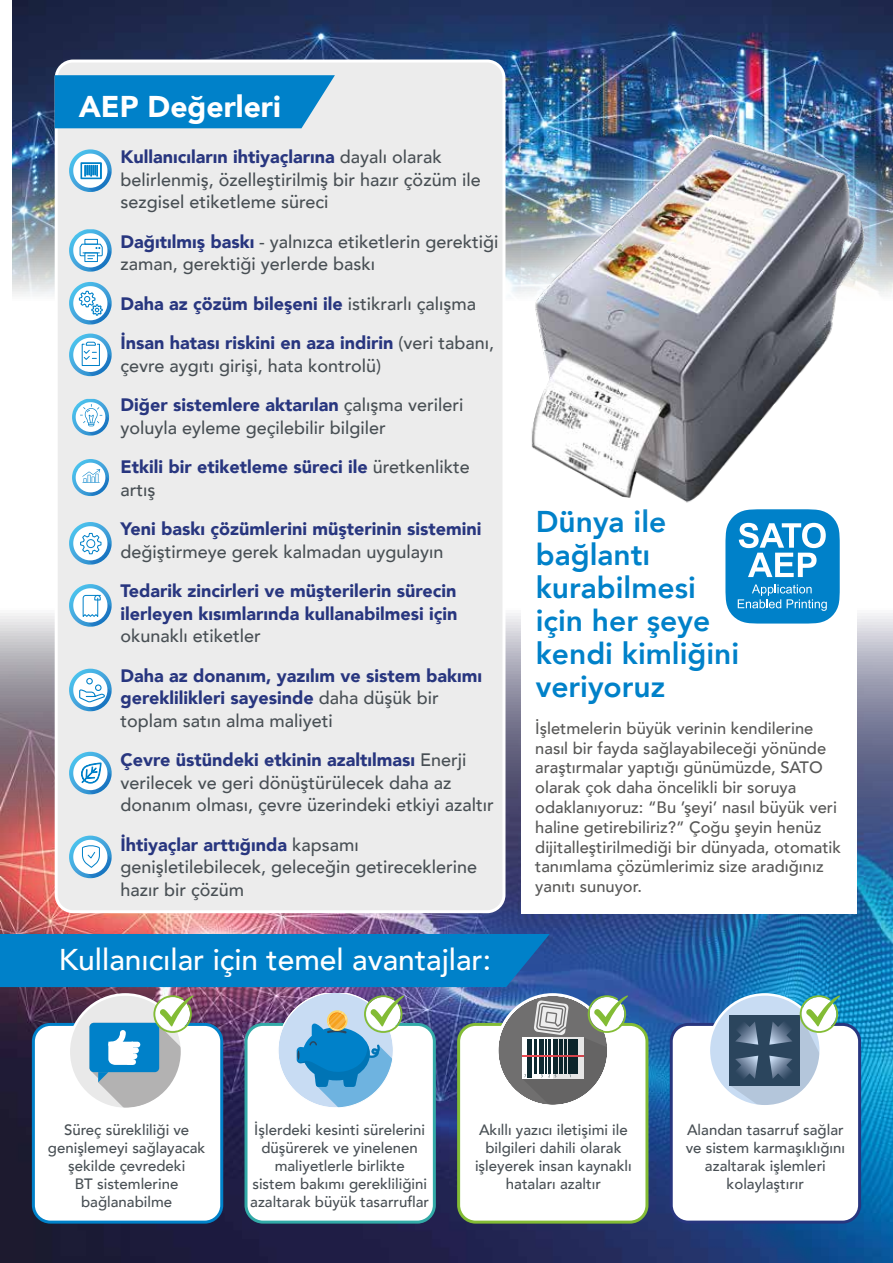
<style>
.page{position:relative;width:893px;height:1263px;background:#fff}
.page>*{position:absolute;margin:0;border:0;box-sizing:border-box;transform-origin:0 0}
.t1{font:800 30px/33px "Avenir";color:#0081c9}
.t2{font:500 30px "Avenir";color:#fff}
.t3{font:900 30px "Avenir";color:#fff}
.t4{font:500 18px/22.5px "Avenir";color:#484f54}
.t5{font:900 18px/22.5px "Avenir";color:#28367f}
.t6{font:500 16.5px/19.8px "Avenir";color:#575756}
.t7{font:500 15px/18px "Avenir";color:#484f54;text-align:center}
.s1{font-weight:900;color:#28367f}
.s2{font-weight:500;color:#484f54}
</style>
<div class="page">
<img style="left:0;top:613px;width:893px;height:650px">
<div style="left:521px;top:173px;width:335px;height:740px;background:#fff"></div>
<img style="left:13px;top:0;width:880px;height:296px">
<div style="left:689px;top:472px;width:188px;height:189px;background:#fff"></div>
<svg style="left:725px;top:537px;width:115px;height:86px;background:#349ad4"></svg>
<div style="left:494px;top:97px;width:399px;height:440px;background:#fff;opacity:.75"></div>
<img style="left:521px;top:123px;width:354px;height:390px">
<div style="left:56px;top:61px;width:448px;height:851px;background:#ececec;border-radius:17px"></div>
<div style="left:55px;top:60px;width:450px;height:853px;border:3px solid #fff;border-radius:17px"></div>
<svg style="left:55px;top:75px;width:280px;height:53px;background:#0e87cb"></svg>
<svg style="left:69px;top:149px;width:43px;height:43px"></svg>
<svg style="left:69px;top:229px;width:43px;height:43px"></svg>
<svg style="left:69px;top:282px;width:43px;height:42px"></svg>
<svg style="left:69px;top:334px;width:43px;height:42px"></svg>
<svg style="left:72px;top:399px;width:37px;height:37px"></svg>
<svg style="left:72px;top:459px;width:37px;height:37px"></svg>
<svg style="left:69px;top:522px;width:43px;height:43px"></svg>
<div style="left:86px;top:539px;width:9px;height:9px;border:1px solid #0081c9;border-radius:50%"></div>
<svg style="left:69px;top:584px;width:43px;height:43px"></svg>
<svg style="left:69px;top:669px;width:43px;height:42px"></svg>
<svg style="left:69px;top:752px;width:43px;height:42px"></svg>
<svg style="left:69px;top:835px;width:43px;height:43px"></svg>
<div style="left:33px;top:1024px;width:189px;height:198px;background:#fff;border-radius:17px"></div>
<div style="left:32px;top:1023px;width:191px;height:200px;border:3px solid #0081c9;border-radius:17px"></div>
<div style="left:246px;top:1024px;width:188px;height:198px;background:#fff;border-radius:17px"></div>
<div style="left:244px;top:1023px;width:192px;height:200px;border:3px solid #32aaa7;border-radius:17px"></div>
<div style="left:459px;top:1024px;width:188px;height:198px;background:#fff;border-radius:17px"></div>
<div style="left:457px;top:1023px;width:191px;height:200px;border:3px solid #83bc35;border-radius:17px"></div>
<div style="left:671px;top:1024px;width:189px;height:198px;background:#fff;border-radius:17px"></div>
<div style="left:670px;top:1023px;width:191px;height:200px;border:3px solid #28367f;border-radius:17px"></div>
<div style="left:0;top:934px;width:550px;height:53px;background:#0081c9"></div>
<svg style="left:69px;top:994px;width:125px;height:114px"></svg>
<svg style="left:277px;top:993px;width:127px;height:114px"></svg>
<svg style="left:497px;top:994px;width:131px;height:111px"></svg>
<svg style="left:709px;top:994px;width:131px;height:111px"></svg>
<h1 class="t3" style="left:79px;top:81px;width:204px">AEP Değerleri</h1>
<p class="t4" style="left:120px;top:145px;width:362px"><span class="s1">Kullanıcıların ihtiyaçlarına</span> dayalı olarak belirlenmiş, özelleştirilmiş bir hazır çözüm ile sezgisel etiketleme süreci</p>
<p class="t4" style="left:120px;top:229px;width:379px"><span class="s1">Dağıtılmış baskı</span> - yalnızca etiketlerin gerektiği zaman, gerektiği yerlerde baskı</p>
<p class="t5" style="left:120px;top:283px;width:375px;line-height:39.5px">Daha az çözüm bileşeni ile <span class="s2">istikrarlı çalışma<br></span>İnsan hatası riskini en aza indirin <span class="s2">(veri tabanı,</span></p>
<p class="t4" style="left:120px;top:345px;width:344px;line-height:39.5px">çevre aygıtı girişi, hata kontrolü)<br><span class="s1">Diğer sistemlere aktarılan</span> çalışma verileri</p>
<p class="t4" style="left:120px;top:407px;width:351px;line-height:39.5px">yoluyla eyleme geçilebilir bilgiler<br><span class="s1">Etkili bir etiketleme süreci ile</span> üretkenlikte</p>
<p class="t4" style="left:120px;top:477px;width:36px">artış</p>
<p class="t5" style="left:120px;top:517px;width:363px">Yeni baskı çözümlerini müşterinin sistemini</p>
<p class="t4" style="left:120px;top:539px;width:325px">değiştirmeye gerek kalmadan uygulayın</p>
<p class="t5" style="left:120px;top:579px;width:339px">Tedarik zincirleri ve müşterilerin sürecin ilerleyen kısımlarında kullanabilmesi için</p>
<p class="t4" style="left:120px;top:624px;width:142px">okunaklı etiketler</p>
<p class="t5" style="left:120px;top:664px;width:363px">Daha az donanım, yazılım ve sistem bakımı gereklilikleri sayesinde <span class="s2">daha düşük bir toplam satın alma maliyeti</span></p>
<p class="t4" style="left:120px;top:748px;width:375px"><span class="s1">Çevre üstündeki etkinin azaltılması</span> Enerji verilecek ve geri dönüştürülecek daha az donanım olması, çevre üzerindeki etkiyi azaltır</p>
<p class="t4" style="left:120px;top:832px;width:358px"><span class="s1">İhtiyaçlar arttığında</span> kapsamı genişletilebilecek, geleceğin getireceklerine hazır bir çözüm</p>
<h1 class="t2" style="left:59px;top:934px;width:434px">Kullanıcılar için temel avantajlar:</h1>
<h1 class="t1" style="left:536px;top:505px;width:205px">Dünya ile bağlantı kurabilmesi için her şeye kendi kimliğini veriyoruz</h1>
<p class="t6" style="left:535px;top:717px;width:307px">İşletmelerin büyük verinin kendilerine nasıl bir fayda sağlayabileceği yönünde araştırmalar yaptığı günümüzde, SATO olarak çok daha öncelikli bir soruya odaklanıyoruz: “Bu ’şeyi’ nasıl büyük veri haline getirebiliriz?” Çoğu şeyin henüz dijitalleştirilmediği bir dünyada, otomatik tanımlama çözümlerimiz size aradığınız yanıtı sunuyor.</p>
<p class="t7" style="left:250px;top:1120px;width:180px">İşlerdeki kesinti sürelerini düşürerek ve yinelenen maliyetlerle birlikte<br>sistem bakımı gerekliliğini azaltarak büyük tasarruflar</p>
<p class="t7" style="left:48px;top:1120px;width:159px">Süreç sürekliliği ve genişlemeyi sağlayacak şekilde çevredeki<br>BT sistemlerine bağlanabilme</p>
<p class="t7" style="left:475px;top:1120px;width:158px">Akıllı yazıcı iletişimi ile bilgileri dahili olarak işleyerek insan kaynaklı hataları azaltır</p>
<p class="t7" style="left:686px;top:1120px;width:161px">Alandan tasarruf sağlar ve sistem karmaşıklığını azaltarak işlemleri kolaylaştırır</p>
</div>
